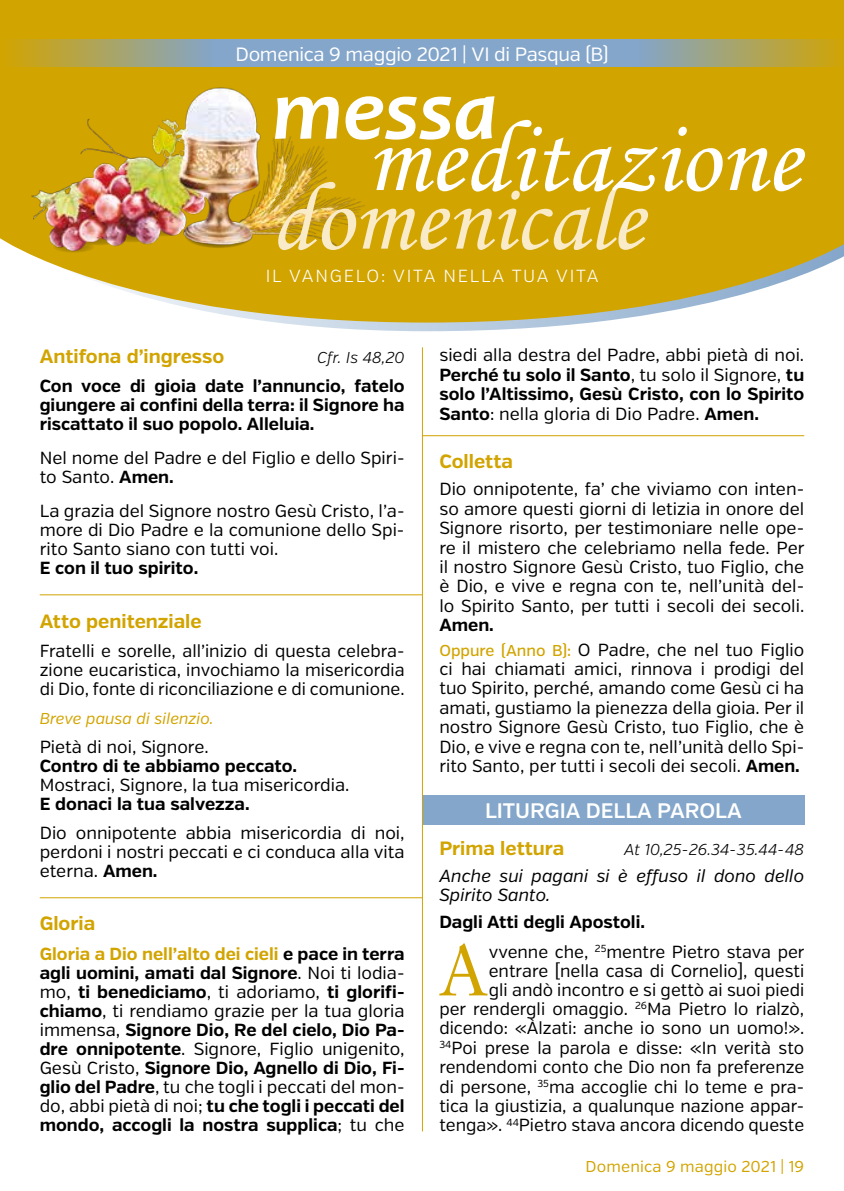
<style>
.page{position:relative;width:844px;height:1191px;background:#fff}
.page>*{position:absolute;margin:0;border:0;box-sizing:border-box;transform-origin:0 0}
.t1{font:italic 700 86.8px "Candara";color:#fff}
.t2{font:71.58px "Sabon";color:#d2a400}
.t3{font:600 21px "Verb";color:#fff}
.t4{font:700 19.25px "Verb";color:#d2a400}
.t5{font:19.25px "Verb";letter-spacing:-.02em;color:#fff}
.t6{font:17.5px/19.4px "Verb";color:#000;text-align:justify}
.t7{font:700 17.5px/19.1px "Verb";color:#000;text-align:justify}
.t8{font:italic 17.5px/19.4px "Verb";color:#000}
.t9{font:300 17.5px "Verb";letter-spacing:.1em;color:#fff}
.t10{font:italic 300 15.75px "Verb";color:#000}
.t11{font:15.75px "Verb";letter-spacing:.01em;color:#d2a400}
.t12{font:italic 15.75px "Verb";color:#d2a400}
.s1{font-weight:700}
.s2{color:#d2a400}
.s3{font-weight:400}
.s4{font-weight:500;font-size:15.75px;color:#d2a400}
</style>
<div class="page">
<hr style="left:40px;top:594px;width:382px;height:1px;background:#d2a400">
<hr style="left:40px;top:897px;width:382px;height:1px;background:#d2a400">
<hr style="left:422px;top:435px;width:382px;height:1px;background:#d2a400">
<div style="left:422px;top:795px;width:382px;height:29px;background:#84a6ca"></div>
<hr style="left:422px;top:347px;width:1px;height:784px;background:#d2a400">
<svg style="left:274px;top:322px;width:321px;height:9px"></svg>
<svg style="left:0;top:0;width:843px;height:322px;background:#d5af26"></svg>
<img style="left:7px;top:82px;width:367px;height:184px">
<svg style="left:278px;top:120px;width:526px;height:130px;background:#d9b32d"></svg>
<svg style="left:0;top:40px;width:843px;height:27px;background:#96a597"></svg>
<p class="t5" style="left:235px;top:43px;width:374px">Domenica 9 maggio 2021 | VI di Pasqua (B)</p>
<h1 class="t1" style="left:272px;top:56px;width:227px">messa</h1>
<p class="t9" style="left:265px;top:265px;width:334px">IL VANGELO: VITA NELLA TUA VITA</p>
<p class="t4" style="left:40px;top:344px;width:186px">Antifona d’ingresso</p>
<p class="t10" style="left:317px;top:348px;width:89px">Cfr. Is 48,20</p>
<p class="t7" style="left:40px;top:376px;width:366px">Con voce di gioia date l’annuncio, fatelo giungere ai confini della terra: il Signore ha riscattato il suo popolo. Alleluia.</p>
<p class="t6" style="left:40px;top:448px;width:366px">Nel nome del Padre e del Figlio e dello Spiri&shy;to Santo. <span class="s1">Amen.</span></p>
<p class="t6" style="left:40px;top:502px;width:366px">La grazia del Signore nostro Gesù Cristo, l’a&shy;more di Dio Padre e la comunione dello Spi&shy;rito Santo siano con tutti voi.</p>
<p class="t7" style="left:40px;top:559px;width:160px">E con il tuo spirito.</p>
<p class="t4" style="left:40px;top:609px;width:163px">Atto penitenziale</p>
<p class="t6" style="left:40px;top:641px;width:366px">Fratelli e sorelle, all’inizio di questa celebra&shy;zione eucaristica, invochiamo la misericordia di Dio, fonte di riconciliazione e di comunione.</p>
<p class="t12" style="left:40px;top:709px;width:175px">Breve pausa di silenzio.</p>
<p class="t6" style="left:40px;top:737px;width:170px">Pietà di noi, Signore.</p>
<p class="t7" style="left:40px;top:756px;width:259px">Contro di te abbiamo peccato.</p>
<p class="t6" style="left:40px;top:775px;width:311px">Mostraci, Signore, la tua misericordia.</p>
<p class="t7" style="left:40px;top:795px;width:211px">E donaci la tua salvezza.</p>
<p class="t6" style="left:40px;top:823px;width:366px">Dio onnipotente abbia misericordia di noi, perdoni i nostri peccati e ci conduca alla vita eterna. <span class="s1">Amen.</span></p>
<p class="t4" style="left:40px;top:912px;width:57px">Gloria</p>
<p class="t7" style="left:40px;top:944px;width:366px"><span class="s2">Gloria a Dio nell’alto dei cieli</span> e pace in terra agli uomini, amati dal Signore<span class="s3">. Noi ti lodia&shy;mo,</span> ti benediciamo<span class="s3">, ti adoriamo,</span> ti glorifi&shy;chiamo<span class="s3">, ti rendiamo grazie per la tua gloria immensa,</span> Signore Dio, Re del cielo, Dio Pa&shy;dre onnipotente<span class="s3">. Signore, Figlio unigenito, Gesù Cristo,</span> Signore Dio, Agnello di Dio, Fi&shy;glio del Padre<span class="s3">, tu che togli i peccati del mon&shy;do, abbi pietà di noi;</span> tu che togli i peccati del mondo, accogli la nostra supplica<span class="s3">; tu che</span></p>
<p class="t6" style="left:439px;top:346px;width:366px">siedi alla destra del Padre, abbi pietà di noi.<br><span class="s1">Perché tu solo il Santo</span>, tu solo il Signore, <span class="s1">tu solo l’Altissimo, Gesù Cristo, con lo Spirito Santo</span>: nella gloria di Dio Padre. <span class="s1">Amen.</span></p>
<p class="t4" style="left:439px;top:450px;width:75px">Colletta</p>
<p class="t6" style="left:439px;top:480px;width:366px">Dio onnipotente, fa’ che viviamo con inten&shy;so amore questi giorni di letizia in onore del Signore risorto, per testimoniare nelle ope&shy;re il mistero che celebriamo nella fede. Per il nostro Signore Gesù Cristo, tuo Figlio, che è Dio, e vive e regna con te, nell’unità del&shy;lo Spirito Santo, per tutti i secoli dei secoli.</p>
<p class="t6" style="left:439px;top:613px;width:366px;line-height:24.5px"><span class="s1">Amen.<br></span><span class="s4">Oppure (Anno B):</span> O Padre, che nel tuo Figlio</p>
<p class="t6" style="left:439px;top:659px;width:366px">ci hai chiamati amici, rinnova i prodigi del tuo Spirito, perché, amando come Gesù ci ha amati, gustiamo la pienezza della gioia. Per il nostro Signore Gesù Cristo, tuo Figlio, che è Dio, e vive e regna con te, nell’unità dello Spi&shy;rito Santo, per tutti i secoli dei secoli. <span class="s1">Amen.</span></p>
<p class="t3" style="left:485px;top:797px;width:258px">LITURGIA DELLA PAROLA</p>
<p class="t4" style="left:439px;top:836px;width:126px">Prima lettura</p>
<p class="t10" style="left:624px;top:840px;width:181px">At 10,25-26.34-35.44-48</p>
<p class="t8" style="left:439px;top:866px;width:366px">Anche sui pagani si è effuso il dono dello<br>Spirito Santo.</p>
<p class="t7" style="left:439px;top:913px;width:207px">Dagli Atti degli Apostoli.</p>
<h2 class="t2" style="left:438px;top:928px;width:52px">A</h2>
<p class="t6" style="left:439px;top:942px;width:366px;text-align:right">vvenne che, <sup>25</sup>mentre Pietro stava per entrare [nella casa di Cornelio], questi<br>gli andò incontro e si gettò ai suoi piedi<br>per rendergli omaggio. <sup>26</sup>Ma Pietro lo rialzò, dicendo: «Àlzati: anche io sono un uomo!».<br><sup>34</sup>Poi prese la parola e disse: «In verità sto rendendomi conto che Dio non fa preferenze di persone, <sup>35</sup>ma accoglie chi lo teme e pra&shy;tica la giustizia, a qualunque nazione appar&shy;tenga». <sup>44</sup>Pietro stava ancora dicendo queste</p>
<p class="t11" style="left:585px;top:1157px;width:220px">Domenica 9 maggio 2021 | 19</p>
</div>
